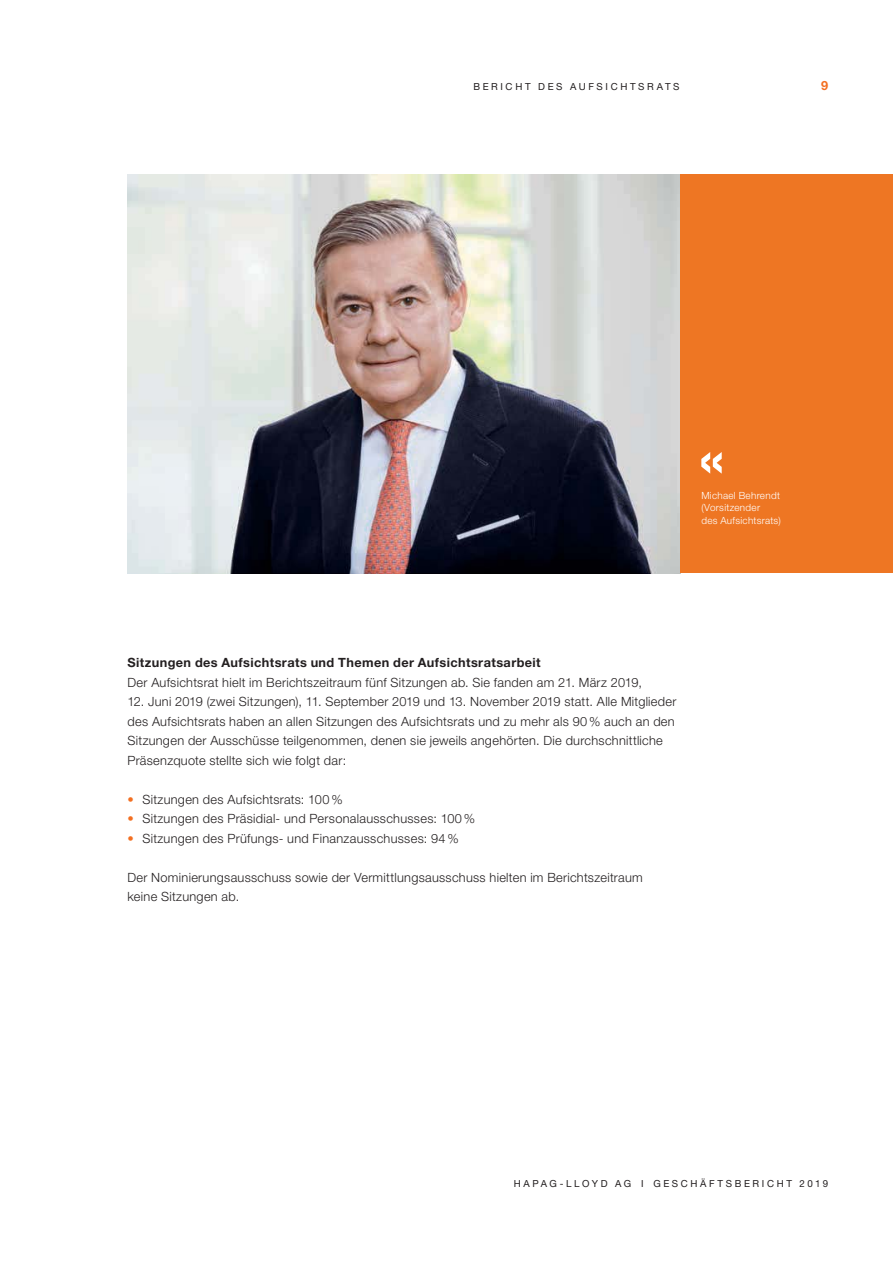
<style>
.page{position:relative;width:893px;height:1263px;background:#fff}
.page>*{position:absolute;margin:0;border:0;box-sizing:border-box;transform-origin:0 0}
.t1{font:300 12.75px/19.5px "Helvetica Neue LT";letter-spacing:.025em;color:#231f20}
.t2{font:700 12.75px "Helvetica Neue LT";letter-spacing:.035em;color:#231f20}
.t3{font:700 12.75px "Helvetica Neue LT";color:#f36f21}
.t4{font:300 9.9px/12.8px "Helvetica Neue LT";letter-spacing:.03em;color:#fff}
.t5{font:9.75px "Helvetica Neue LT";letter-spacing:.27em;color:#231f20}
.s1{color:#f36f21}
</style>
<div class="page">
<img style="left:128px;top:175px;width:552px;height:398px">
<div style="left:680px;top:175px;width:213px;height:398px;background:#ee7623"></div>
<svg style="left:701px;top:452px;width:21px;height:22px"></svg>
<p class="t5" style="left:473px;top:83px;width:208px">BERICHT DES AUFSICHTSRATS</p>
<p class="t3" style="left:821px;top:81px;width:9px">9</p>
<p class="t4" style="left:701px;top:490px;width:81px">Michael Behrendt (Vorsitzender<br>des Aufsichtsrats)</p>
<p class="t2" style="left:128px;top:658px;width:415px">Sitzungen des Aufsichtsrats und Themen der Aufsichtsratsarbeit</p>
<p class="t1" style="left:128px;top:674px;width:516px">Der Aufsichtsrat hielt im Berichtszeitraum fünf Sitzungen ab. Sie fanden am 21. März 2019,</p>
<p class="t1" style="left:128px;top:693px;width:550px">12. Juni 2019 (zwei Sitzungen), 11. September 2019 und 13. November 2019 statt. Alle Mitglieder des Aufsichtsrats haben an allen Sitzungen des Aufsichtsrats und zu mehr als 90% auch an den Sitzungen der Ausschüsse teilgenommen, denen sie jeweils angehörten. Die durchschnittliche Präsenzquote stellte sich wie folgt dar:</p>
<p class="t1" style="left:128px;top:791px;width:217px"><span class="s1">•</span> Sitzungen des Aufsichtsrats: 100 %</p>
<p class="t1" style="left:128px;top:810px;width:349px"><span class="s1">•</span> Sitzungen des Präsidial- und Personalausschusses: 100 %</p>
<p class="t1" style="left:128px;top:829px;width:333px"><span class="s1">•</span> Sitzungen des Prüfungs- und Finanzausschusses: 94 %</p>
<p class="t1" style="left:128px;top:868px;width:517px">Der Nominierungsausschuss sowie der Vermittlungsausschuss hielten im Berichtszeitraum keine Sitzungen ab.</p>
<p class="t5" style="left:514px;top:1180px;width:316px">HAPAG-LLOYD AG I GESCHÄFTSBERICHT 2019</p>
</div>
